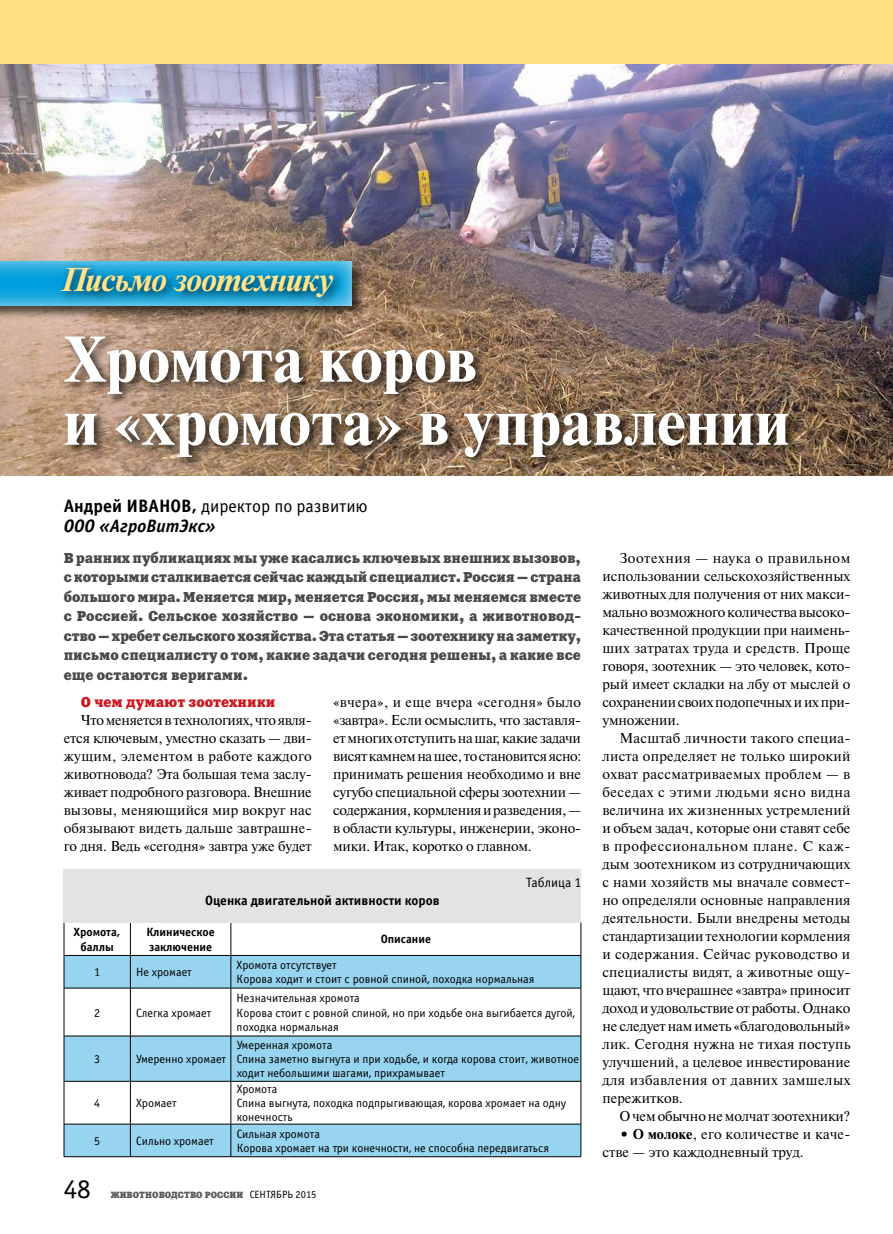
<style>
.page{position:relative;width:893px;height:1234px;background:#fff}
.page>*{position:absolute;margin:0;border:0;box-sizing:border-box;transform-origin:0 0}
.t1{font:700 64.5px/63px "Newton C";letter-spacing:.005em;color:#fff}
.t2{font:italic 700 33px "Newton C";letter-spacing:-.02em;color:#ffe38d}
.t3{font:27px "Officina Sans C";color:#000}
.t4{font:18px/19.5px "Officina Sans C";color:#000}
.t5{font:14.25px/18px "Newton C";letter-spacing:-.01em;color:#000;text-align:justify}
.t6{font:14.25px/19.5px "Xenia C";letter-spacing:-.005em;color:#4a4a4d}
.t7{font:14.25px "Xenia C";color:#ce171e}
.t8{font:700 13.5px "Officina Sans C";color:#000}
.t9{font:13.5px "Officina Sans C";color:#000}
.t10{font:12px/14.2px "Officina Sans C";color:#000}
.t11{font:700 12px/14.2px "Officina Sans C";color:#000;text-align:center}
.t12{font:9px "Xenia C";color:#58595b}
.s1{font-weight:700}
.s2{font-weight:700;font-style:italic}
.s3{font-family:"Officina Sans C";font-size:10.5px;color:#000}
.s4{font-weight:700;font-size:13.5px}
</style>
<div class="page">
<div style="left:0;top:0;width:893px;height:65px;background:#ffe182"></div>
<img style="left:0;top:65px;width:893px;height:410px">
<div style="left:59px;top:331px;width:741px;height:139px;background:#000;opacity:.8"></div>
<svg style="left:65px;top:922px;width:516px;height:32px"></svg>
<svg style="left:65px;top:955px;width:516px;height:201px;fill:#97d4ef"></svg>
<hr style="left:130px;top:922px;width:1px;height:33px;background:#000">
<hr style="left:231px;top:922px;width:1px;height:33px;background:#000">
<hr style="left:64px;top:954px;width:66px;height:1px;background:#000">
<hr style="left:130px;top:954px;width:101px;height:1px;background:#000">
<hr style="left:130px;top:955px;width:1px;height:32px;background:#000">
<hr style="left:231px;top:954px;width:350px;height:1px;background:#000">
<hr style="left:231px;top:955px;width:1px;height:32px;background:#000">
<hr style="left:64px;top:987px;width:66px;height:1px;background:#000">
<hr style="left:130px;top:987px;width:101px;height:1px;background:#000">
<hr style="left:130px;top:988px;width:1px;height:47px;background:#000">
<hr style="left:231px;top:987px;width:350px;height:1px;background:#000">
<hr style="left:231px;top:988px;width:1px;height:47px;background:#000">
<hr style="left:64px;top:1035px;width:66px;height:1px;background:#000">
<hr style="left:130px;top:1035px;width:101px;height:1px;background:#000">
<hr style="left:130px;top:1035px;width:1px;height:45px;background:#000">
<hr style="left:231px;top:1035px;width:350px;height:1px;background:#000">
<hr style="left:231px;top:1035px;width:1px;height:45px;background:#000">
<hr style="left:64px;top:1080px;width:66px;height:1px;background:#000">
<hr style="left:130px;top:1080px;width:101px;height:1px;background:#000">
<hr style="left:130px;top:1081px;width:1px;height:42px;background:#000">
<hr style="left:231px;top:1080px;width:350px;height:1px;background:#000">
<hr style="left:231px;top:1081px;width:1px;height:42px;background:#000">
<hr style="left:64px;top:1123px;width:66px;height:1px;background:#000">
<hr style="left:130px;top:1123px;width:101px;height:1px;background:#000">
<hr style="left:130px;top:1123px;width:1px;height:33px;background:#000">
<hr style="left:231px;top:1123px;width:350px;height:1px;background:#000">
<hr style="left:231px;top:1123px;width:1px;height:33px;background:#000">
<hr style="left:64px;top:922px;width:1px;height:33px;background:#000">
<hr style="left:581px;top:922px;width:1px;height:33px;background:#000">
<hr style="left:64px;top:955px;width:1px;height:32px;background:#000">
<hr style="left:581px;top:955px;width:1px;height:32px;background:#000">
<hr style="left:64px;top:988px;width:1px;height:47px;background:#000">
<hr style="left:581px;top:988px;width:1px;height:47px;background:#000">
<hr style="left:64px;top:1035px;width:1px;height:45px;background:#000">
<hr style="left:581px;top:1035px;width:1px;height:45px;background:#000">
<hr style="left:64px;top:1081px;width:1px;height:42px;background:#000">
<hr style="left:581px;top:1081px;width:1px;height:42px;background:#000">
<hr style="left:64px;top:1123px;width:1px;height:33px;background:#000">
<hr style="left:581px;top:1123px;width:1px;height:33px;background:#000">
<hr style="left:64px;top:1156px;width:66px;height:1px;background:#000">
<hr style="left:130px;top:1156px;width:101px;height:1px;background:#000">
<hr style="left:231px;top:1156px;width:350px;height:1px;background:#000">
<div style="left:64px;top:868px;width:517px;height:54px;background:#e2e3e4"></div>
<div style="left:0;top:259px;width:366px;height:61px;background:#000;opacity:.66"></div>
<div style="left:0;top:260px;width:354px;height:47px;background:#fff;opacity:.75"></div>
<div style="left:55px;top:262px;width:288px;height:47px;background:#000;opacity:.7"></div>
<h2 class="t2" style="left:61px;top:262px;width:274px">Письмо зоотехнику</h2>
<h1 class="t1" style="left:64px;top:328px;width:727px">Хромота коров<br>и «хромота» в управлении</h1>
<p class="t4" style="left:64px;top:496px;width:306px"><span class="s1">Андрей ИВАНОВ,</span> директор по развитию<br><span class="s2">ООО «АгроВитЭкс»</span></p>
<p class="t6" style="left:64px;top:548px;width:519px">В ранних публикациях мы уже касались ключевых внешних вызовов, с которыми сталкивается сейчас каждый специалист. Россия — страна большого мира. Меняется мир, меняется Россия, мы меняемся вместе с Россией. Сельское хозяйство — основа экономики, а животновод&shy;ство — хребет сельского хозяйства. Эта статья — зоотехнику на заметку, письмо специалисту о том, какие задачи сегодня решены, а какие все еще остаются веригами.</p>
<p class="t7" style="left:81px;top:693px;width:196px">О чем думают зоотехники</p>
<p class="t5" style="left:64px;top:711px;width:250px;text-indent:17px">Что меняется в технологиях, что явля&shy;ется ключевым, уместно сказать — дви&shy;жущим, элементом в работе каждого животновода? Эта большая тема заслу&shy;живает подробного разговора. Внешние вызовы, меняющийся мир вокруг нас обязывают видеть дальше завтрашне&shy;го дня. Ведь «сегодня» завтра уже будет</p>
<p class="t5" style="left:333px;top:693px;width:250px">«вчера», и еще вчера «сегодня» было «завтра». Если осмыслить, что заставля&shy;ет многих отступить на шаг, какие задачи висят камнем на шее, то становится ясно: принимать решения необходимо и вне сугубо специальной сферы зоотехнии — содержания, кормления и разведения, — в области культуры, инженерии, эконо&shy;мики. Итак, коротко о главном.</p>
<p class="t9" style="left:526px;top:875px;width:57px">Таблица 1</p>
<p class="t8" style="left:205px;top:892px;width:236px">Оценка двигательной активности коров</p>
<p class="t11" style="left:74px;top:925px;width:48px">Хромота, баллы</p>
<p class="t11" style="left:146px;top:925px;width:70px;text-align:left">Клиническое заключение</p>
<p class="t11" style="left:381px;top:932px;width:52px">Описание</p>
<p class="t10" style="left:94px;top:965px;width:7px">1</p>
<p class="t10" style="left:136px;top:965px;width:57px">Не хромает</p>
<p class="t10" style="left:237px;top:958px;width:299px">Хромота отсутствует<br>Корова ходит и стоит с ровной спиной, походка нормальная</p>
<p class="t10" style="left:94px;top:1005px;width:7px">2</p>
<p class="t10" style="left:136px;top:1005px;width:77px">Слегка хромает</p>
<p class="t10" style="left:237px;top:991px;width:340px">Незначительная хромота<br>Корова стоит с ровной спиной, но при ходьбе она выгибается дугой, походка нормальная</p>
<p class="t10" style="left:94px;top:1051px;width:7px">3</p>
<p class="t10" style="left:136px;top:1051px;width:91px">Умеренно хромает</p>
<p class="t10" style="left:94px;top:1095px;width:7px">4</p>
<p class="t10" style="left:136px;top:1095px;width:42px">Хромает</p>
<p class="t10" style="left:237px;top:1037px;width:344px">Умеренная хромота<br>Спина заметно выгнута и при ходьбе, и когда корова стоит, животное ходит небольшими шагами, прихрамывает</p>
<p class="t10" style="left:237px;top:1081px;width:331px">Хромота<br>Спина выгнута, походка подпрыгивающая, корова хромает на одну конечность</p>
<p class="t10" style="left:94px;top:1133px;width:7px">5</p>
<p class="t10" style="left:136px;top:1133px;width:79px">Сильно хромает</p>
<p class="t10" style="left:237px;top:1126px;width:314px">Сильная хромота<br>Корова хромает на три конечности, не способна передвигаться</p>
<h3 class="t3" style="left:64px;top:1174px;width:29px">48</h3>
<p class="t12" style="left:111px;top:1188px;width:207px">ЖИВОТНОВОДСТВО РОССИИ <span class="s3">СЕНТЯБРЬ 2015</span></p>
<p class="t5" style="left:602px;top:549px;width:250px;text-indent:17px">Зоотехния — наука о правильном использовании сельскохозяйственных животных для получения от них макси&shy;мально возможного количества высоко&shy;качественной продукции при наимень&shy;ших затратах труда и средств. Проще говоря, зоотехник — это человек, кото&shy;рый имеет складки на лбу от мыслей о сохранении своих подопечных и их при&shy;умножении.</p>
<p class="t5" style="left:602px;top:729px;width:250px;text-indent:17px">Масштаб личности такого специа&shy;листа определяет не только широкий охват рассматриваемых проблем — в беседах с этими людьми ясно видна величина их жизненных устремлений и объем задач, которые они ставят себе в профессиональном плане. С каж&shy;дым зоотехником из сотрудничающих с нами хозяйств мы вначале совмест&shy;но определяли основные направления деятельности. Были внедрены методы стандартизации технологии кормления и содержания. Сейчас руководство и специалисты видят, а животные ощу&shy;щают, что вчерашнее «завтра» приносит доход и удовольствие от работы. Однако не следует нам иметь «благодовольный» лик. Сегодня нужна не тихая поступь улучшений, а целевое инвестирование для избавления от давних замшелых пережитков.</p>
<p class="t5" style="left:619px;top:1107px;width:232px">О чем обычно не молчат зоотехники?</p>
<p class="t5" style="left:602px;top:1125px;width:249px;text-indent:17px"><span class="s4">•</span> <span class="s1">О молоке</span>, его количестве и каче&shy;стве — это каждодневный труд.</p>
</div>
